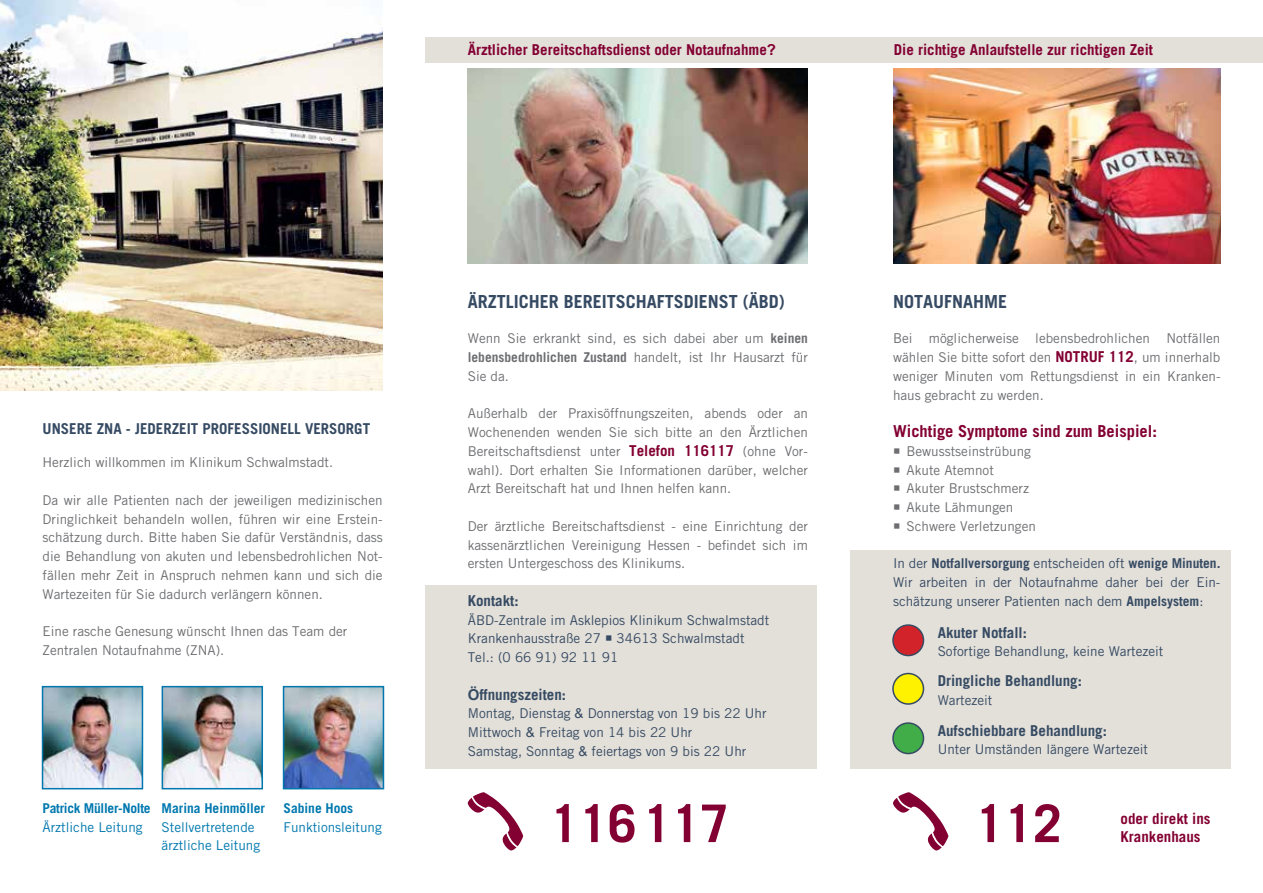
<style>
.page{position:relative;width:1263px;height:893px;background:#fff}
.page>*{position:absolute;margin:0;border:0;box-sizing:border-box;transform-origin:0 0}
.t1{font:700 18px "Trade Gothic Standard";color:#364b63}
.t2{font:700 16.5px "Trade Gothic Standard";color:#830032}
.t3{font:700 15px "Trade Gothic Standard";color:#364b63}
.t4{font:700 15px/18px "Trade Gothic Standard";color:#830032}
.t5{font:13.5px/18.8px "Trade Gothic Standard";color:#6d6e71;text-align:justify}
.t6{font:13.5px/18.8px "Trade Gothic Standard";color:#364b63}
.t7{font:13.5px/18.8px "Trade Gothic Standard";color:#0078af}
.t8{font:700 13.5px "Trade Gothic Standard";color:#0078af}
.t9{font:700 13.5px "Trade Gothic Standard";letter-spacing:-.02em;color:#0078af}
.s1{font-family:"Arial"}
.s2{font-weight:700}
.s3{font-weight:700;font-size:15px;color:#830032}
</style>
<div class="page">
<div style="left:425px;top:585px;width:392px;height:184px;background:#e3dfd9"></div>
<div style="left:850px;top:550px;width:381px;height:219px;background:#e3dfd9"></div>
<div style="left:425px;top:37px;width:838px;height:26px;background:#e3dfd9"></div>
<img style="left:0;top:0;width:383px;height:390px">
<img style="left:468px;top:69px;width:340px;height:195px">
<img style="left:893px;top:69px;width:327px;height:195px">
<svg style="left:556px;top:804px;width:170px;height:39px"></svg>
<svg style="left:468px;top:792px;width:55px;height:59px"></svg>
<svg style="left:982px;top:804px;width:77px;height:38px"></svg>
<svg style="left:893px;top:792px;width:55px;height:59px"></svg>
<div style="left:893px;top:625px;width:30px;height:30px;background:#d2232a;border-radius:50%"></div>
<div style="left:892px;top:624px;width:32px;height:32px;border:2px solid #364b63;border-radius:50%"></div>
<div style="left:893px;top:673px;width:30px;height:31px;background:#fff200;border-radius:50%"></div>
<div style="left:892px;top:673px;width:32px;height:32px;border:2px solid #364b63;border-radius:50%"></div>
<div style="left:893px;top:723px;width:30px;height:30px;background:#41ad49;border-radius:50%"></div>
<div style="left:892px;top:722px;width:32px;height:32px;border:2px solid #364b63;border-radius:50%"></div>
<img style="left:45px;top:689px;width:95px;height:97px">
<div style="left:42px;top:686px;width:101px;height:103px;border:2px solid #0078af"></div>
<img style="left:286px;top:689px;width:95px;height:97px">
<div style="left:283px;top:686px;width:101px;height:103px;border:2px solid #0078af"></div>
<img style="left:165px;top:689px;width:95px;height:97px">
<div style="left:162px;top:686px;width:101px;height:103px;border:2px solid #0078af"></div>
<p class="t4" style="left:468px;top:40px;width:310px">Ärztlicher Bereitschaftsdienst oder Notaufnahme<span class="s1">?</span></p>
<p class="t4" style="left:894px;top:40px;width:261px">Die richtige Anlaufstelle zur richtigen Zeit</p>
<p class="t3" style="left:43px;top:421px;width:329px">UNSERE ZNA - JEDERZEIT PROFESSIONELL VERSORGT</p>
<p class="t5" style="left:43px;top:453px;width:292px">Herzlich willkommen im Klinikum Schwalmstadt.</p>
<p class="t5" style="left:43px;top:491px;width:342px">Da wir alle Patienten nach der jeweiligen medizinischen Dringlichkeit behandeln wollen, führen wir eine Erstein&shy;schätzung durch. Bitte haben Sie dafür Verständnis, dass die Behandlung von akuten und lebensbedrohlichen Not&shy;fällen mehr Zeit in Anspruch nehmen kann und sich die Wartezeiten für Sie dadurch verlängern können.</p>
<p class="t5" style="left:43px;top:622px;width:306px">Eine rasche Genesung wünscht Ihnen das Team der<br>Zentralen Notaufnahme (ZNA).</p>
<p class="t9" style="left:43px;top:801px;width:110px">Patrick Müller-Nolte</p>
<p class="t7" style="left:43px;top:818px;width:102px">Ärztliche Leitung</p>
<p class="t8" style="left:162px;top:801px;width:105px">Marina Heinmöller</p>
<p class="t7" style="left:162px;top:818px;width:100px">Stellvertretende ärztliche Leitung</p>
<p class="t8" style="left:284px;top:801px;width:71px">Sabine Hoos</p>
<p class="t7" style="left:284px;top:818px;width:100px">Funktionsleitung</p>
<h1 class="t1" style="left:468px;top:292px;width:319px">ÄRZTLICHER BEREITSCHAFTSDIENST (ÄBD)</h1>
<h1 class="t1" style="left:893px;top:292px;width:116px">NOTAUFNAHME</h1>
<p class="t5" style="left:468px;top:329px;width:342px">Wenn Sie erkrankt sind, es sich dabei aber um <span class="s2">keinen lebensbedrohlichen Zustand</span> handelt, ist Ihr Hausarzt für Sie da.</p>
<p class="t5" style="left:468px;top:404px;width:342px">Außerhalb der Praxisöffnungszeiten, abends oder an Wochenenden wenden Sie sich bitte an den Ärztlichen Bereitschaftsdienst unter <span class="s3">Telefon 116117</span> (ohne Vor&shy;wahl). Dort erhalten Sie Informationen darüber, welcher Arzt Bereitschaft hat und Ihnen helfen kann.</p>
<p class="t5" style="left:468px;top:517px;width:342px">Der ärztliche Bereitschaftsdienst - eine Einrichtung der kassenärztlichen Vereinigung Hessen - befindet sich im ersten Untergeschoss des Klinikums.</p>
<p class="t3" style="left:468px;top:593px;width:52px">Kontakt:</p>
<p class="t6" style="left:468px;top:611px;width:303px">ÄBD-Zentrale im Asklepios Klinikum Schwalmstadt<br>Krankenhausstraße 27 ○ 34613 Schwalmstadt<br>Tel.: (0 66 91) 92 11 91</p>
<p class="t3" style="left:468px;top:686px;width:100px"><span class="s1">Ö</span>ffnungszeiten:</p>
<p class="t6" style="left:468px;top:704px;width:300px">Montag, Dienstag <span class="s1">&amp;</span> Donnerstag von 19 bis 22 Uhr<br>Mittwoch <span class="s1">&amp;</span> Freitag von 14 bis 22 Uhr<br>Samstag, Sonntag <span class="s1">&amp;</span> feiertags von 9 bis 22 Uhr</p>
<p class="t5" style="left:893px;top:329px;width:329px">Bei möglicherweise lebensbedrohlichen Notfällen wählen Sie bitte sofort den <span class="s3">NOTRUF 112</span>, um innerhalb weniger Minuten vom Rettungsdienst in ein Kranken&shy;haus gebracht zu werden.</p>
<p class="t2" style="left:893px;top:423px;width:266px">Wichtige Symptome sind zum Beispiel:</p>
<p class="t5" style="left:893px;top:442px;width:140px">○ Bewusstseinstrübung</p>
<p class="t5" style="left:893px;top:461px;width:102px">○ Akute Atemnot</p>
<p class="t5" style="left:893px;top:479px;width:138px">○ Akuter Brustschmerz</p>
<p class="t5" style="left:893px;top:498px;width:122px">○ Akute Lähmungen</p>
<p class="t5" style="left:893px;top:517px;width:144px">○ Schwere Verletzungen</p>
<p class="t6" style="left:893px;top:554px;width:329px;text-align:justify">In der <span class="s2">Notfallversorgung</span> entscheiden oft <span class="s2">wenige Minuten.<br></span>Wir arbeiten in der Notaufnahme daher bei der Ein&shy;schätzung unserer Patienten nach dem <span class="s2">Ampelsystem</span>:</p>
<p class="t3" style="left:938px;top:624px;width:91px">Akuter Notfall:</p>
<p class="t6" style="left:938px;top:642px;width:227px">Sofortige Behandlung, keine Wartezeit</p>
<p class="t3" style="left:938px;top:673px;width:146px">Dringliche Behandlung:</p>
<p class="t6" style="left:938px;top:691px;width:56px">Wartezeit</p>
<p class="t3" style="left:938px;top:722px;width:171px">Aufschiebbare Behandlung:</p>
<p class="t6" style="left:938px;top:740px;width:212px">Unter Umständen längere Wartezeit</p>
<p class="t4" style="left:1120px;top:810px;width:91px">oder direkt ins<br>Krankenhaus</p>
</div>
